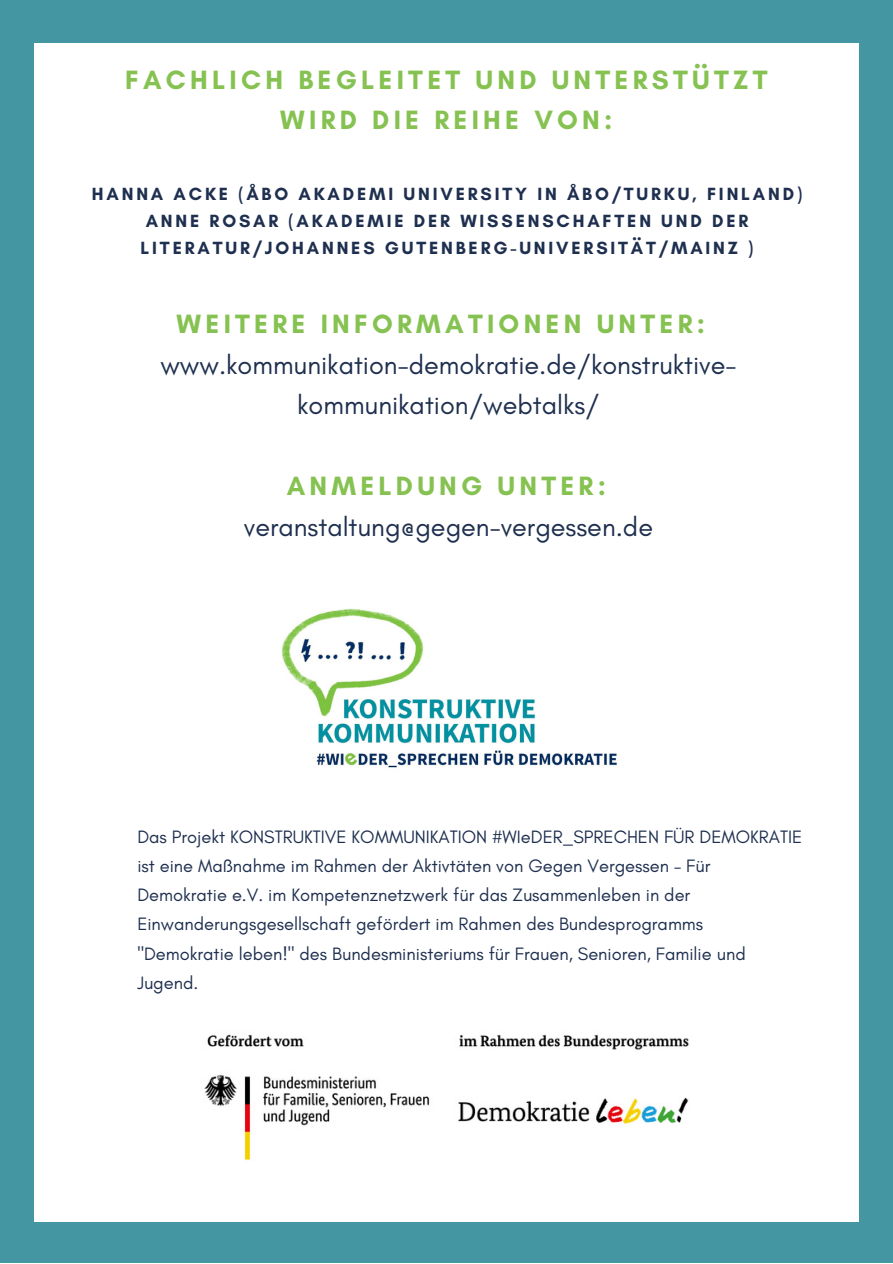
<style>
.page{position:relative;width:893px;height:1264px;background:#fff}
.page>*{position:absolute;margin:0;border:0;box-sizing:border-box;transform-origin:0 0}
.t1{font:27px/40.5px "Glacial Indifference";color:#1e2f4f;text-align:center}
.t2{font:700 27px/40.5px "Glacial Indifference";letter-spacing:.16em;color:#86c251;text-align:center}
.t3{font:18.3px/29.2px "Glacial Indifference";color:#1e2f4f}
.t4{font:700 18px/27px "Glacial Indifference";letter-spacing:.16em;color:#1e2f4f;text-align:center}
</style>
<div class="page">
<div style="left:0;top:0;width:892px;height:1262px;background:#4496a2"></div>
<div style="left:34px;top:43px;width:824px;height:1178px;background:#fff"></div>
<img style="left:204px;top:1034px;width:485px;height:126px">
<img style="left:281px;top:608px;width:336px;height:160px">
<h1 class="t2" style="left:125px;top:59px;width:643px">FACHLICH BEGLEITET UND UNTERSTÜTZT<br>WIRD DIE REIHE VON:</h1>
<p class="t4" style="left:92px;top:180px;width:711px">HANNA ACKE (ÅBO AKADEMI UNIVERSITY IN ÅBO/TURKU, FINLAND)<br>ANNE ROSAR (AKADEMIE DER WISSENSCHAFTEN UND DER<br>LITERATUR/JOHANNES GUTENBERG-UNIVERSITÄT/MAINZ )</p>
<h1 class="t2" style="left:177px;top:303px;width:530px">WEITERE INFORMATIONEN UNTER:</h1>
<h1 class="t1" style="left:160px;top:344px;width:577px">www.kommunikation-demokratie.de/konstruktive&shy;kommunikation/webtalks/</h1>
<h1 class="t2" style="left:287px;top:465px;width:321px">ANMELDUNG UNTER:</h1>
<h1 class="t1" style="left:244px;top:506px;width:410px">veranstaltung@gegen-vergessen.de</h1>
<p class="t3" style="left:137px;top:821px;width:666px">Das Projekt KONSTRUKTIVE KOMMUNIKATION #WIeDER_SPRECHEN FÜR DEMOKRATIE ist eine Maßnahme im Rahmen der Aktivtäten von Gegen Vergessen – Für Demokratie e.V. im Kompetenznetzwerk für das Zusammenleben in der Einwanderungsgesellschaft gefördert im Rahmen des Bundesprogramms "Demokratie leben!" des Bundesministeriums für Frauen, Senioren, Familie und Jugend.</p>
</div>
